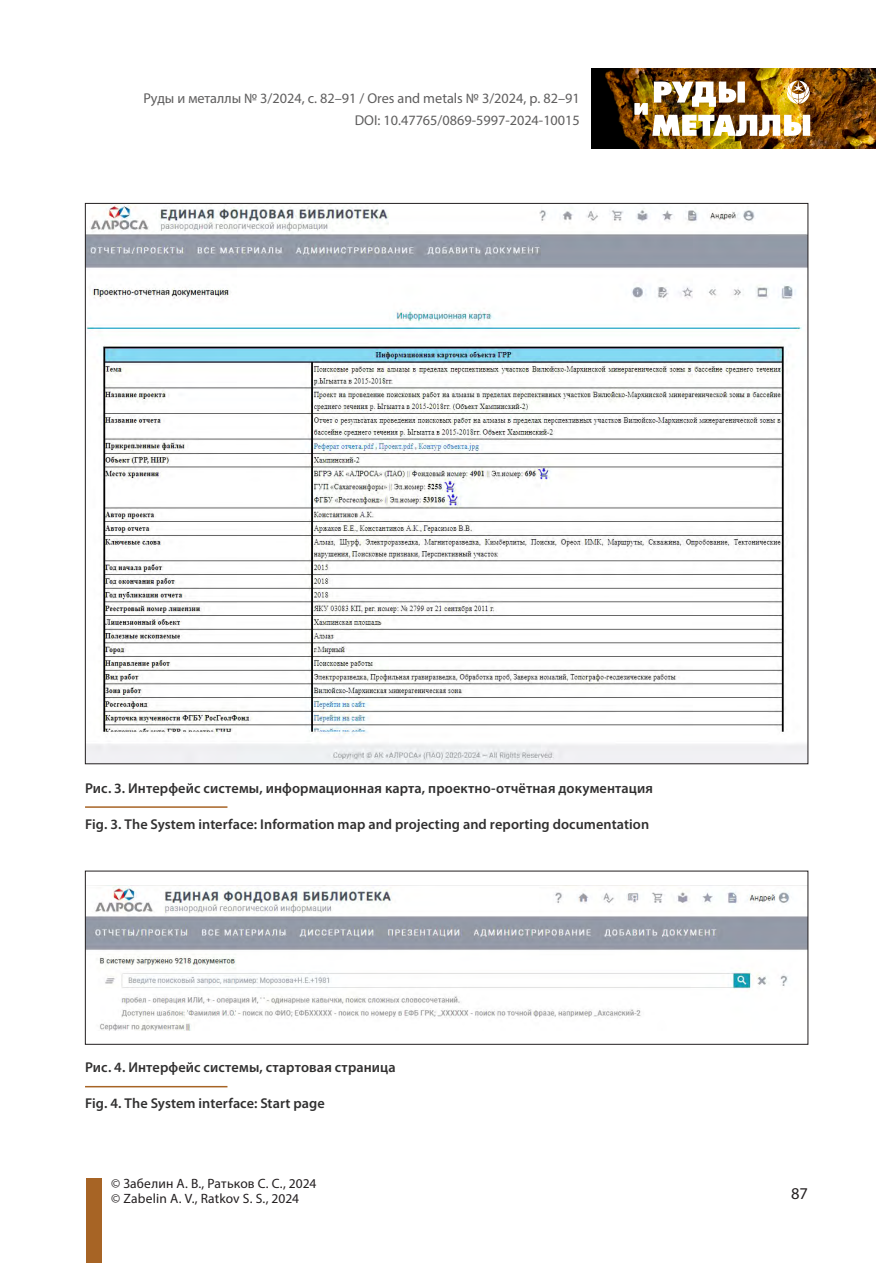
<style>
.page{position:relative;width:893px;height:1263px;background:#fff}
.page>*{position:absolute;margin:0;border:0;box-sizing:border-box;transform-origin:0 0}
.t1{font:16.5px "Myriad Pro";color:#231f20}
.Назв__рис{font:600 14.25px "Myriad Pro";letter-spacing:.005em;color:#313030}
.t2{font:14.25px/21.3px "Myriad Pro";color:#5f5e5e;text-align:right}
.t3{font:13.5px/15px "Myriad Pro";letter-spacing:.01em;color:#231f20}
</style>
<div class="page">
<div style="left:86px;top:1178px;width:15px;height:85px;background:#a76425"></div>
<img style="left:592px;top:68px;width:284px;height:81px">
<hr style="left:85px;top:806px;width:142px;height:2px;background:#a76425">
<hr style="left:85px;top:1086px;width:142px;height:1px;background:#a76425">
<img style="left:87px;top:205px;width:719px;height:557px">
<img style="left:87px;top:885px;width:719px;height:145px">
<div style="left:85px;top:871px;width:723px;height:174px;border:1px solid #231f20"></div>
<img style="left:635px;top:81px;width:176px;height:55px">
<p class="t2" style="left:143px;top:88px;width:438px">Руды и металлы № 3/2024, с. 82–91 / Ores and metals № 3/2024, р. 82–91<br>DOI: 10.47765/0869-5997-2024-10015</p>
<p class="Назв__рис" style="left:85px;top:780px;width:570px">Рис. 3. Интерфейс системы, информационная карта, проектно-отчётная документация</p>
<p class="Назв__рис" style="left:85px;top:816px;width:566px">Fig. 3. The System interface: Information map and projecting and reporting documentation</p>
<p class="Назв__рис" style="left:85px;top:1059px;width:312px">Рис. 4. Интерфейс системы, стартовая страница</p>
<p class="Назв__рис" style="left:85px;top:1096px;width:241px">Fig. 4. The System interface: Start page</p>
<p class="t3" style="left:111px;top:1176px;width:207px">© Забелин А. В., Ратьков С. С., 2024 © Zabelin A. V., Ratkov S. S., 2024</p>
<p class="t1" style="left:791px;top:1183px;width:18px">87</p>
</div>
